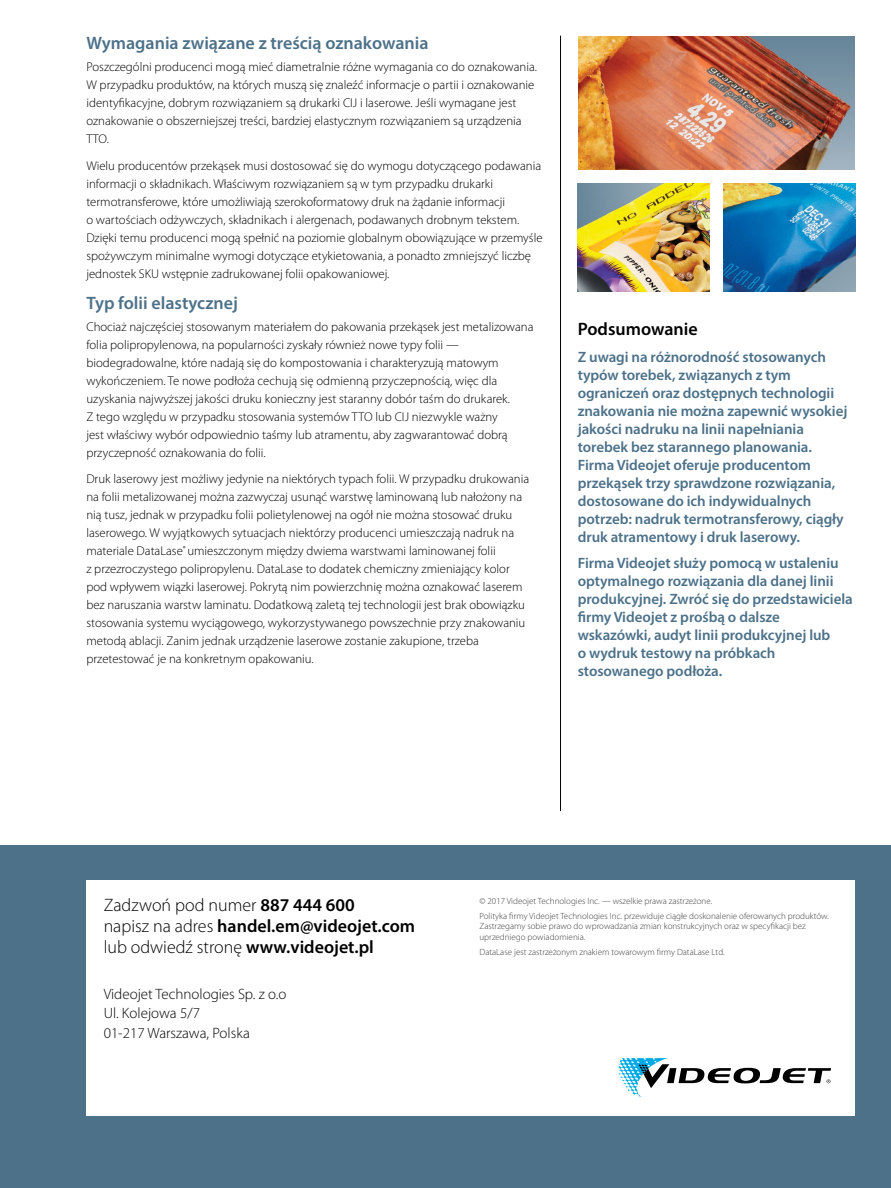
<style>
.page{position:relative;width:891px;height:1188px;background:#fff}
.page>*{position:absolute;margin:0;border:0;box-sizing:border-box;transform-origin:0 0}
.t1{font:600 18px/21px "Myriad Pro";color:#000}
.t2{font:600 18px "Myriad Pro";color:#4c7189}
.t3{font:600 15px/18px "Myriad Pro";letter-spacing:-.005em;color:#4c7189}
.t4{font:300 15px/19.5px "Myriad Pro";color:#000}
.t5{font:300 12.75px/18px "Myriad Pro";color:#000}
.t6{font:300 9px/14.7px "Myriad Pro";color:#414042}
.s1{font-weight:300}
</style>
<div class="page">
<div style="left:0;top:846px;width:891px;height:342px;background:#4c7189"></div>
<div style="left:86px;top:880px;width:769px;height:236px;background:#fff"></div>
<svg style="left:618px;top:1058px;width:213px;height:39px"></svg>
<hr style="left:560px;top:36px;width:1px;height:775px;background:#000">
<img style="left:578px;top:184px;width:131px;height:108px">
<img style="left:724px;top:184px;width:131px;height:108px">
<img style="left:579px;top:36px;width:276px;height:134px">
<h1 class="t2" style="left:86px;top:32px;width:344px">Wymagania związane z treścią oznakowania</h1>
<p class="t5" style="left:86px;top:58px;width:452px">Poszczególni producenci mogą mieć diametralnie różne wymagania co do oznakowania.<br>W przypadku produktów, na których muszą się znaleźć informacje o partii i oznakowanie identyfikacyjne, dobrym rozwiązaniem są drukarki CIJ i laserowe. Jeśli wymagane jest oznakowanie o obszerniejszej treści, bardziej elastycznym rozwiązaniem są urządzenia TTO.</p>
<p class="t5" style="left:86px;top:157px;width:458px">Wielu producentów przekąsek musi dostosować się do wymogu dotyczącego podawania informacji o składnikach. Właściwym rozwiązaniem są w tym przypadku drukarki termotransferowe, które umożliwiają szerokoformatowy druk na żądanie informacji<br>o wartościach odżywczych, składnikach i alergenach, podawanych drobnym tekstem.<br>Dzięki temu producenci mogą spełnić na poziomie globalnym obowiązujące w przemyśle spożywczym minimalne wymogi dotyczące etykietowania, a ponadto zmniejszyć liczbę jednostek SKU wstępnie zadrukowanej folii opakowaniowej.</p>
<h1 class="t2" style="left:86px;top:291px;width:153px">Typ folii elastycznej</h1>
<p class="t5" style="left:86px;top:318px;width:449px">Chociaż najczęściej stosowanym materiałem do pakowania przekąsek jest metalizowana folia polipropylenowa, na popularności zyskały również nowe typy folii — biodegradowalne, które nadają się do kompostowania i charakteryzują matowym wykończeniem. Te nowe podłoża cechują się odmienną przyczepnością, więc dla uzyskania najwyższej jakości druku konieczny jest staranny dobór taśm do drukarek.<br>Z tego względu w przypadku stosowania systemów TTO lub CIJ niezwykle ważny<br>jest właściwy wybór odpowiednio taśmy lub atramentu, aby zagwarantować dobrą przyczepność oznakowania do folii.</p>
<p class="t5" style="left:86px;top:470px;width:444px">Druk laserowy jest możliwy jedynie na niektórych typach folii. W przypadku drukowania na folii metalizowanej można zazwyczaj usunąć warstwę laminowaną lub nałożony na nią tusz, jednak w przypadku folii polietylenowej na ogół nie można stosować druku laserowego. W wyjątkowych sytuacjach niektórzy producenci umieszczają nadruk na materiale DataLase<sup>®</sup> umieszczonym między dwiema warstwami laminowanej folii<br>z przezroczystego polipropylenu. DataLase to dodatek chemiczny zmieniający kolor pod wpływem wiązki laserowej. Pokrytą nim powierzchnię można oznakować laserem bez naruszania warstw laminatu. Dodatkową zaletą tej technologii jest brak obowiązku stosowania systemu wyciągowego, wykorzystywanego powszechnie przy znakowaniu metodą ablacji. Zanim jednak urządzenie laserowe zostanie zakupione, trzeba przetestować je na konkretnym opakowaniu.</p>
<h1 class="t1" style="left:578px;top:318px;width:121px">Podsumowanie</h1>
<p class="t3" style="left:578px;top:347px;width:271px">Z uwagi na różnorodność stosowanych typów torebek, związanych z tym ograniczeń oraz dostępnych technologii znakowania nie można zapewnić wysokiej jakości nadruku na linii napełniania torebek bez starannego planowania.<br>Firma Videojet oferuje producentom przekąsek trzy sprawdzone rozwiązania, dostosowane do ich indywidualnych potrzeb: nadruk termotransferowy, ciągły druk atramentowy i druk laserowy.</p>
<p class="t3" style="left:578px;top:554px;width:276px">Firma Videojet służy pomocą w ustaleniu optymalnego rozwiązania dla danej linii produkcyjnej. Zwróć się do przedstawiciela firmy Videojet z prośbą o dalsze wskazówki, audyt linii produkcyjnej lub<br>o wydruk testowy na próbkach stosowanego podłoża.</p>
<h1 class="t1" style="left:104px;top:894px;width:313px"><span class="s1">Zadzwoń pod numer</span> 887 444 600<br><span class="s1">napisz na adres</span> handel.em@videojet.com <span class="s1">lub odwiedź stronę</span> www.videojet.pl</h1>
<p class="t4" style="left:104px;top:984px;width:184px">Videojet Technologies Sp. z o.o<br>Ul. Kolejowa 5/7<br>01-217 Warszawa, Polska</p>
<p class="t6" style="left:480px;top:894px;width:351px">© 2017 Videojet Technologies Inc. — wszelkie prawa zastrzeżone.<br>Polityka firmy Videojet Technologies Inc. przewiduje ciągłe doskonalenie oferowanych produktów.</p>
<p class="t6" style="left:480px;top:921px;width:328px;line-height:10.5px">Zastrzegamy sobie prawo do wprowadzania zmian konstrukcyjnych oraz w specyfikacji bez uprzedniego powiadomienia.</p>
<p class="t6" style="left:480px;top:945px;width:247px">DataLase jest zastrzeżonym znakiem towarowym firmy DataLase Ltd.</p>
</div>
